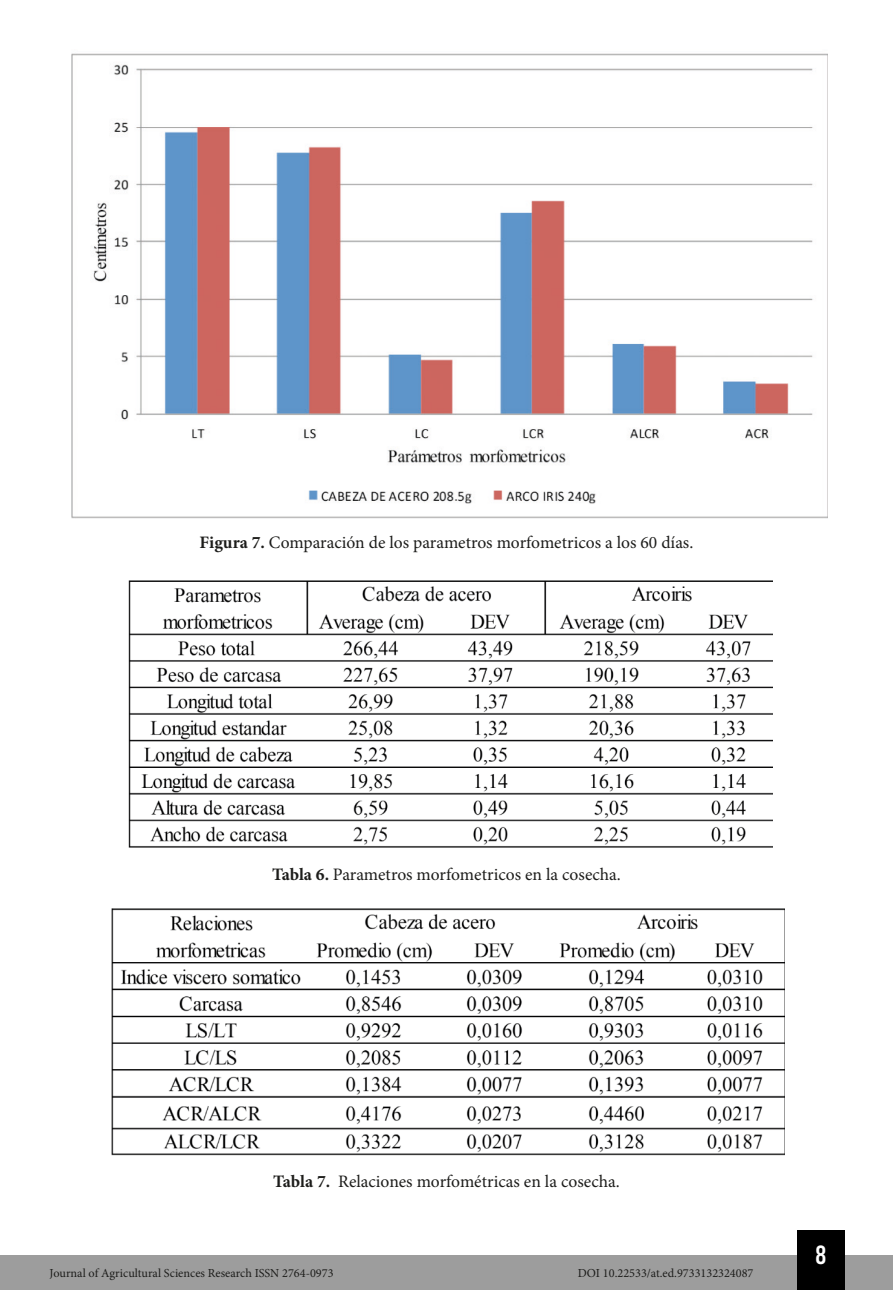
<style>
.page{position:relative;width:893px;height:1290px;background:#fff}
.page>*{position:absolute;margin:0;border:0;box-sizing:border-box;transform-origin:0 0}
.t1{font:26.25px "Bebas Kai";color:#fff}
.t2{font:17.5px "Minion Pro";color:#1d1d1b}
.t3{font:12.25px "Minion Pro";color:#1d1d1b}
.s1{font-weight:700}
</style>
<div class="page">
<div style="left:0;top:1255px;width:893px;height:35px;background:#9d9d9d"></div>
<div style="left:797px;top:1230px;width:48px;height:60px;background:#000"></div>
<img style="left:71px;top:53px;width:756px;height:466px">
<img style="left:128px;top:580px;width:645px;height:268px">
<img style="left:111px;top:908px;width:673px;height:248px">
<p class="t2" style="left:200px;top:531px;width:495px"><span class="s1">Figura 7.</span> Comparación de los parametros morfometricos a los 60 días.</p>
<p class="t2" style="left:272px;top:863px;width:350px"><span class="s1">Tabla 6.</span> Parametros morfometricos en la cosecha.</p>
<p class="t2" style="left:273px;top:1169px;width:348px"><span class="s1">Tabla 7.</span> Relaciones morfométricas en la cosecha.</p>
<p class="t3" style="left:50px;top:1265px;width:285px">Journal of Agricultural Sciences Research ISSN 2764-0973</p>
<p class="t3" style="left:578px;top:1265px;width:177px">DOI 10.22533/at.ed.9733132324087</p>
<h1 class="t1" style="left:816px;top:1241px;width:12px">8</h1>
</div>
